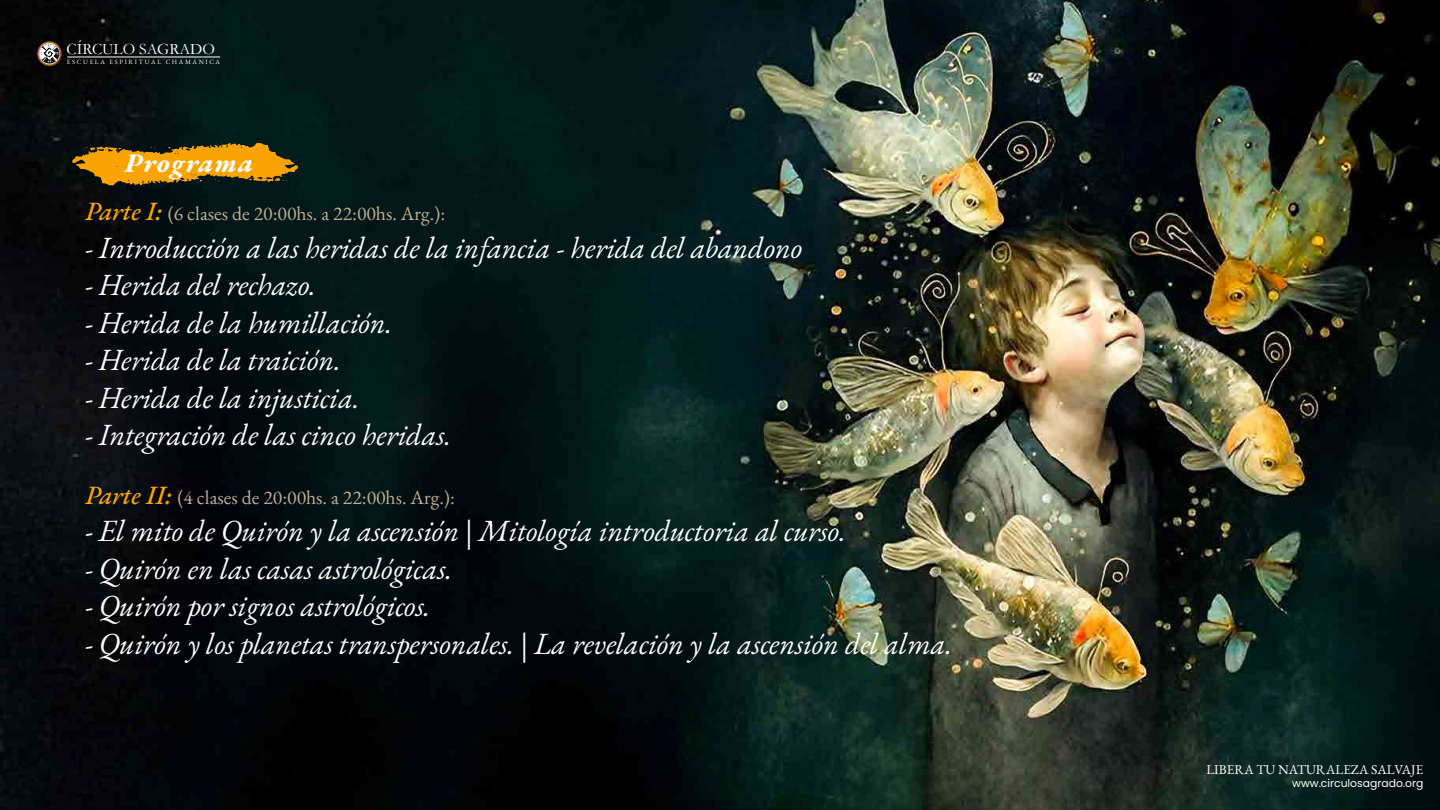
<style>
.page{position:relative;width:1440px;height:810px;background:#fff}
.page>*{position:absolute;margin:0;border:0;box-sizing:border-box;transform-origin:0 0}
.t1{font:italic 30px "EB Garamond";color:#fff}
.t2{font:italic 800 26.62px "EB Garamond";letter-spacing:.055em;color:#fff}
.t3{font:19.73px "EB Garamond";color:#c1ae93}
.t4{font:15.98px "Garamond";color:#fff}
.t5{font:13.5px "EB Garamond";color:#fff}
.t6{font:10.8px "Poppins";color:#fff}
.t7{font:6.52px "EB Garamond";letter-spacing:.25em;color:#fff}
.s1{font-weight:500;font-style:italic;font-size:26.25px;color:#f9a402}
</style>
<div class="page">
<img style="left:0;top:0;width:1440px;height:810px">
<svg style="left:37px;top:41px;width:25px;height:25px"></svg>
<svg style="left:39px;top:43px;width:21px;height:21px"></svg>
<svg style="left:39px;top:44px;width:20px;height:20px"></svg>
<hr style="left:67px;top:57px;width:153px;height:1px;background:#fff">
<svg style="left:72px;top:140px;width:226px;height:49px;background:#8e650a"></svg>
<p class="t4" style="left:67px;top:38px;width:150px">CÍRCULO SAGRADO</p>
<p class="t7" style="left:67px;top:58px;width:155px">ESCUELA ESPIRITUAL CHAMÁNICA</p>
<p class="t2" style="left:125px;top:145px;width:130px">Programa</p>
<p class="t3" style="left:85px;top:201px;width:362px"><span class="s1">Parte I:</span> (6 clases de 20:00hs. a 22:00hs. Arg.):</p>
<p class="t1" style="left:85px;top:228px;width:719px">- Introducción a las heridas de la infancia - herida del abandono</p>
<p class="t1" style="left:85px;top:266px;width:232px">- Herida del rechazo.</p>
<p class="t1" style="left:85px;top:303px;width:308px">- Herida de la humillación.</p>
<p class="t1" style="left:85px;top:341px;width:257px">- Herida de la traición.</p>
<p class="t1" style="left:85px;top:378px;width:276px">- Herida de la injusticia.</p>
<p class="t1" style="left:85px;top:416px;width:367px">- Integración de las cinco heridas.</p>
<p class="t3" style="left:85px;top:484px;width:371px"><span class="s1">Parte II:</span> (4 clases de 20:00hs. a 22:00hs. Arg.):</p>
<p class="t1" style="left:85px;top:512px;width:762px">- El mito de Quirón y la ascensión | Mitología introductoria al curso.</p>
<p class="t1" style="left:85px;top:549px;width:369px">- Quirón en las casas astrológicas.</p>
<p class="t1" style="left:85px;top:587px;width:347px">- Quirón por signos astrológicos.</p>
<p class="t1" style="left:85px;top:624px;width:868px">- Quirón y los planetas transpersonales. | La revelación y la ascensión del alma.</p>
<p class="t5" style="left:1206px;top:761px;width:219px">LIBERA TU NATURALEZA SALVAJE</p>
<p class="t6" style="left:1292px;top:777px;width:133px">www.circulosagrado.org</p>
</div>
